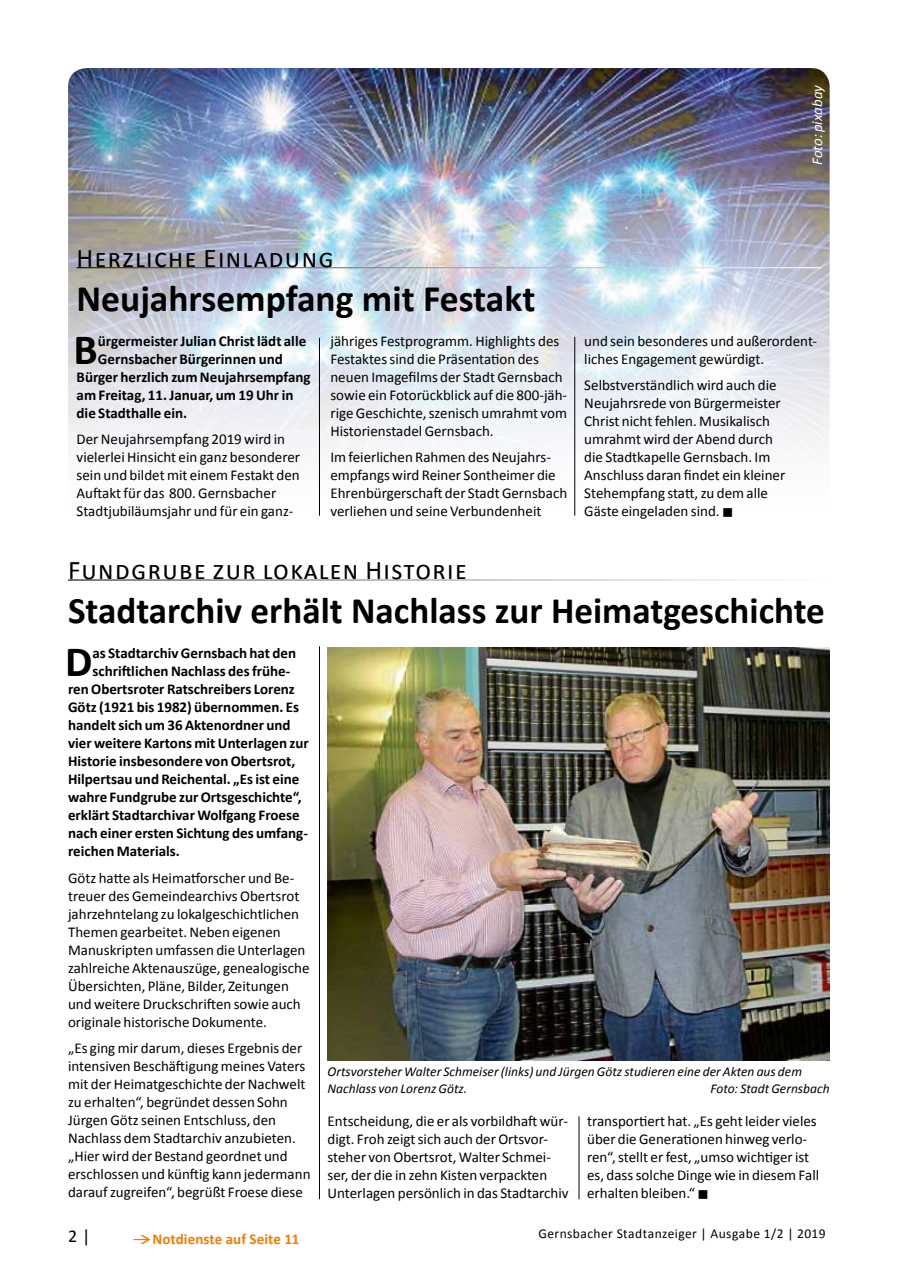
<style>
.page{position:relative;width:902px;height:1280px;background:#fff}
.page>*{position:absolute;margin:0;border:0;box-sizing:border-box;transform-origin:0 0}
.t1{font:700 43.35px "Calibri";color:#000}
.t2{font:700 37.5px "Calibri";color:#000}
.t3{font:27px "Calibri";letter-spacing:.05em;color:#000}
.t4{font:18px "Calibri";color:#000}
.t5{font:15px/18px "Calibri";color:#000}
.t6{font:700 15px "Calibri";color:#000}
.t7{font:700 15px "Calibri";letter-spacing:.005em;color:#ef7d00}
.t8{font:italic 15px "Calibri";color:#fff}
.t9{font:italic 13.5px/16.5px "Calibri";color:#000}
.t10{font:13.5px "Calibri";letter-spacing:.03em;color:#000}
</style>
<div class="page">
<img style="left:68px;top:68px;width:761px;height:448px">
<hr style="left:574px;top:337px;width:1px;height:179px;background:#000">
<hr style="left:319px;top:338px;width:1px;height:178px;background:#000">
<hr style="left:77px;top:267px;width:744px;height:1px;background:#fff">
<img style="left:327px;top:648px;width:502px;height:412px">
<hr style="left:319px;top:646px;width:1px;height:553px;background:#000">
<hr style="left:578px;top:1116px;width:1px;height:83px;background:#000">
<p class="t8" style="left:806px;top:165px;width:82px;rotate:-90deg">Foto: pixabay</p>
<h3 class="t3" style="left:77px;top:241px;width:258px">Herzliche Einladung</h3>
<h2 class="t2" style="left:77px;top:274px;width:460px">Neujahrsempfang mit Festakt</h2>
<h1 class="t1" style="left:74px;top:322px;width:26px">B</h1>
<p class="t6" style="left:98px;top:331px;width:210px">ürgermeister Julian Christ lädt alle</p>
<p class="t5" style="left:330px;top:332px;width:238px">jähriges Festprogramm. Highlights des Festaktes sind die Präsentation des neuen Imagefilms der Stadt Gernsbach sowie ein Fotorückblick auf die 800-jäh&shy;rige Geschichte, szenisch umrahmt vom Historienstadel Gernsbach.</p>
<p class="t5" style="left:330px;top:448px;width:238px">Im feierlichen Rahmen des Neujahrs&shy;empfangs wird Reiner Sontheimer die Ehrenbürgerschaft der Stadt Gernsbach verliehen und seine Verbundenheit</p>
<p class="t6" style="left:98px;top:349px;width:186px">Gernsbacher Bürgerinnen und</p>
<p class="t6" style="left:77px;top:367px;width:235px">Bürger herzlich zum Neujahrsempfang</p>
<p class="t6" style="left:77px;top:385px;width:218px">am Freitag, 11. Januar, um 19 Uhr in</p>
<p class="t6" style="left:77px;top:403px;width:112px">die Stadthalle ein.</p>
<p class="t5" style="left:77px;top:430px;width:225px">Der Neujahrsempfang 2019 wird in vielerlei Hinsicht ein ganz besonderer sein und bildet mit einem Festakt den Auftakt für das 800. Gernsbacher Stadtjubiläumsjahr und für ein ganz-</p>
<p class="t5" style="left:584px;top:332px;width:234px">und sein besonderes und außerordent&shy;liches Engagement gewürdigt.</p>
<p class="t5" style="left:584px;top:376px;width:202px">Selbstverständlich wird auch die<br>Neujahrsrede von Bürgermeister<br>Christ nicht fehlen. Musikalisch umrahmt wird der Abend durch die Stadtkapelle Gernsbach. Im<br>Anschluss daran findet ein kleiner<br>Stehempfang statt, zu dem alle<br>Gäste eingeladen sind. ■</p>
<h3 class="t3" style="left:68px;top:553px;width:400px">Fundgrube zur lokalen Historie</h3>
<h2 class="t2" style="left:68px;top:586px;width:758px">Stadtarchiv erhält Nachlass zur Heimatgeschichte</h2>
<h1 class="t1" style="left:65px;top:634px;width:29px">D</h1>
<p class="t6" style="left:92px;top:643px;width:205px">as Stadtarchiv Gernsbach hat den</p>
<p class="t6" style="left:92px;top:661px;width:199px">schriftlichen Nachlass des frühe-</p>
<p class="t6" style="left:68px;top:679px;width:228px">ren Obertsroter Ratschreibers Lorenz</p>
<p class="t6" style="left:68px;top:697px;width:232px">Götz (1921 bis 1982) übernommen. Es</p>
<p class="t6" style="left:68px;top:715px;width:224px">handelt sich um 36 Aktenordner und</p>
<p class="t6" style="left:68px;top:733px;width:242px">vier weitere Kartons mit Unterlagen zur</p>
<p class="t6" style="left:68px;top:751px;width:229px">Historie insbesondere von Obertsrot,</p>
<p class="t6" style="left:68px;top:769px;width:233px">Hilpertsau und Reichental. „Es ist eine</p>
<p class="t6" style="left:68px;top:787px;width:235px">wahre Fundgrube zur Ortsgeschichte“,</p>
<p class="t6" style="left:68px;top:805px;width:233px">erklärt Stadtarchivar Wolfgang Froese</p>
<p class="t6" style="left:68px;top:823px;width:241px">nach einer ersten Sichtung des umfang-</p>
<p class="t6" style="left:68px;top:841px;width:113px">reichen Materials.</p>
<p class="t5" style="left:68px;top:868px;width:243px">Götz hatte als Heimatforscher und Be&shy;treuer des Gemeindearchivs Obertsrot jahrzehntelang zu lokalgeschichtlichen Themen gearbeitet. Neben eigenen Manuskripten umfassen die Unterlagen zahlreiche Aktenauszüge, genealogische Übersichten, Pläne, Bilder, Zeitungen und weitere Druckschriften sowie auch originale historische Dokumente.</p>
<p class="t5" style="left:68px;top:1039px;width:244px">„Es ging mir darum, dieses Ergebnis der intensiven Beschäftigung meines Vaters mit der Heimatgeschichte der Nachwelt zu erhalten“, begründet dessen Sohn Jürgen Götz seinen Entschluss, den Nachlass dem Stadtarchiv anzubieten. „Hier wird der Bestand geordnet und erschlossen und künftig kann jedermann darauf zugreifen“, begrüßt Froese diese</p>
<p class="t9" style="left:327px;top:1063px;width:476px">Ortsvorsteher Walter Schmeiser (links) und Jürgen Götz studieren eine der Akten aus dem<br>Nachlass von Lorenz Götz.</p>
<p class="t9" style="left:710px;top:1079px;width:121px">Foto: Stadt Gernsbach</p>
<p class="t5" style="left:327px;top:1112px;width:242px">Entscheidung, die er als vorbildhaft wür&shy;digt. Froh zeigt sich auch der Ortsvor&shy;steher von Obertsrot, Walter Schmei&shy;ser, der die in zehn Kisten verpackten Unterlagen persönlich in das Stadtarchiv</p>
<p class="t5" style="left:587px;top:1112px;width:233px">transportiert hat. „Es geht leider vieles über die Generationen hinweg verlo&shy;ren“, stellt er fest, „umso wichtiger ist es, dass solche Dinge wie in diesem Fall erhalten bleiben.“ ■</p>
<p class="t4" style="left:68px;top:1224px;width:24px">2 |</p>
<p class="t10" style="left:538px;top:1225px;width:289px">Gernsbacher Stadtanzeiger | Ausgabe 1/2 | 2019</p>
<p class="t7" style="left:132px;top:1229px;width:169px">→Notdienste auf Seite 11</p>
</div>
